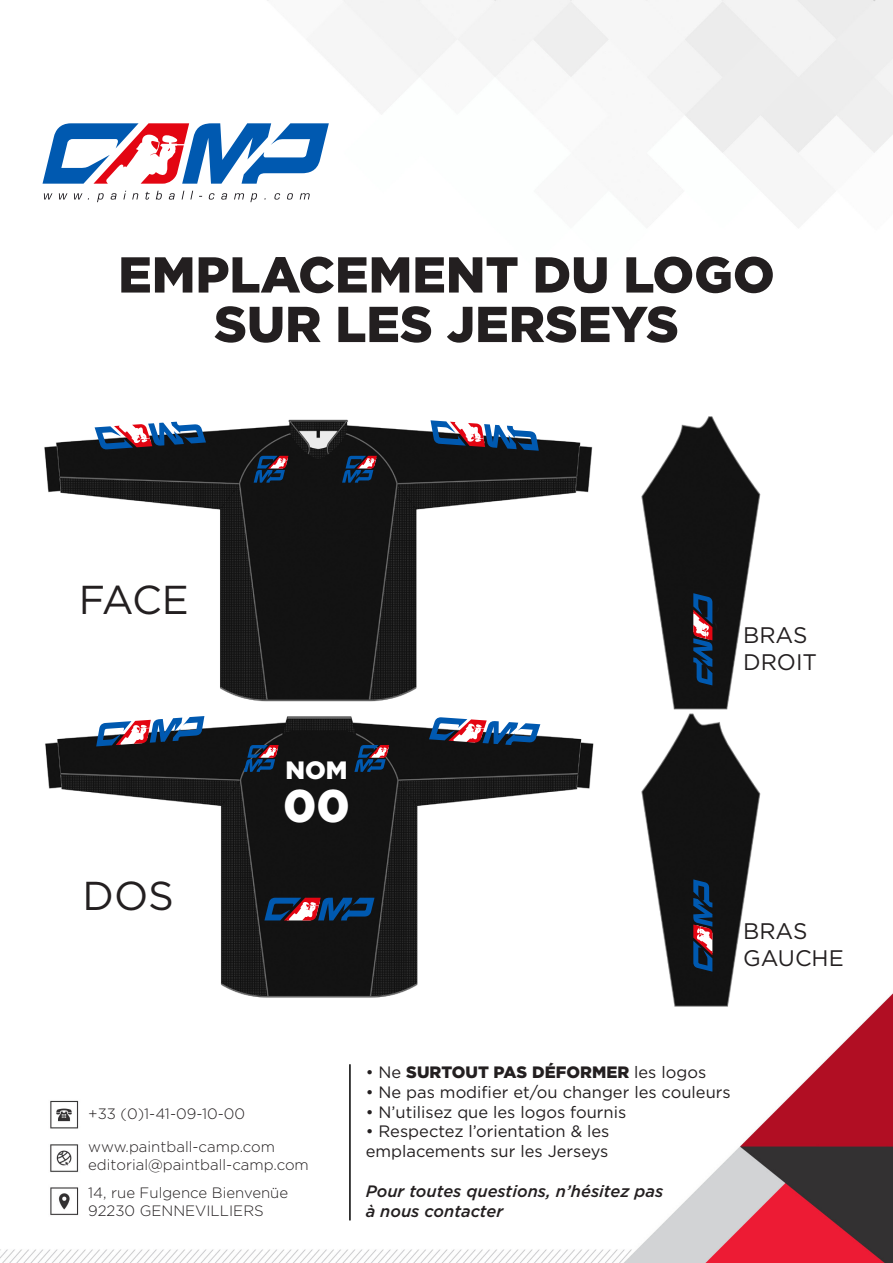
<style>
.page{position:relative;width:893px;height:1263px;background:#fff}
.page>*{position:absolute;margin:0;border:0;box-sizing:border-box;transform-origin:0 0}
.t1{font:900 50.4px "Gotham";color:#231f20}
.t2{font:900 45.75px "Gotham";color:#fff}
.t3{font:40.35px "Gotham";letter-spacing:-.005em;color:#231f20}
.t4{font:900 25.05px "Gotham";color:#fff}
.t5{font:22.5px "Gotham";color:#231f20}
.t6{font:16.5px "Gotham";color:#231f20}
.t7{font:italic 500 16.5px "Gotham";color:#231f20}
.t8{font:900 16.5px "Gotham";color:#231f20}
.t9{font:300 15px "Gotham";color:#231f20}
.s1{font-weight:400}
</style>
<div class="page">
<img style="left:0;top:0;width:893px;height:1263px">
<img style="left:27px;top:403px;width:754px;height:626px">
<svg style="left:254px;top:456px;width:34px;height:27px"></svg>
<svg style="left:342px;top:456px;width:35px;height:27px"></svg>
<svg style="left:244px;top:745px;width:35px;height:27px"></svg>
<svg style="left:354px;top:745px;width:35px;height:27px"></svg>
<svg style="left:693px;top:593px;width:19px;height:92px;background:#39466b"></svg>
<svg style="left:264px;top:898px;width:110px;height:22px;background:#39476d"></svg>
<svg style="left:693px;top:879px;width:19px;height:93px;background:#38456a"></svg>
<svg style="left:95px;top:422px;width:111px;height:28px"></svg>
<svg style="left:431px;top:420px;width:108px;height:31px"></svg>
<svg style="left:429px;top:717px;width:111px;height:28px"></svg>
<svg style="left:96px;top:716px;width:108px;height:30px"></svg>
<hr style="left:349px;top:1064px;width:2px;height:156px;background:#000">
<svg style="left:43px;top:123px;width:286px;height:61px"></svg>
<svg style="left:44px;top:193px;width:8px;height:6px"></svg>
<svg style="left:59px;top:193px;width:8px;height:6px"></svg>
<svg style="left:74px;top:193px;width:8px;height:6px"></svg>
<svg style="left:97px;top:193px;width:7px;height:9px"></svg>
<svg style="left:110px;top:193px;width:7px;height:7px"></svg>
<svg style="left:123px;top:191px;width:3px;height:8px"></svg>
<svg style="left:132px;top:193px;width:7px;height:6px"></svg>
<svg style="left:145px;top:192px;width:5px;height:8px"></svg>
<svg style="left:156px;top:191px;width:6px;height:9px"></svg>
<svg style="left:169px;top:193px;width:6px;height:7px"></svg>
<svg style="left:182px;top:191px;width:2px;height:8px"></svg>
<svg style="left:190px;top:191px;width:3px;height:8px"></svg>
<svg style="left:208px;top:193px;width:7px;height:7px"></svg>
<svg style="left:221px;top:193px;width:6px;height:7px"></svg>
<svg style="left:234px;top:193px;width:10px;height:6px"></svg>
<svg style="left:250px;top:193px;width:7px;height:9px"></svg>
<svg style="left:274px;top:193px;width:6px;height:7px"></svg>
<svg style="left:287px;top:193px;width:6px;height:7px"></svg>
<svg style="left:300px;top:193px;width:10px;height:6px"></svg>
<p class="t1" style="left:118px;top:246px;width:658px">EMPLACEMENT DU LOGO</p>
<p class="t1" style="left:214px;top:295px;width:466px">SUR LES JERSEYS</p>
<p class="t3" style="left:79px;top:578px;width:112px">FACE</p>
<p class="t3" style="left:83px;top:873px;width:93px">DOS</p>
<p class="t4" style="left:285px;top:756px;width:64px">NOM</p>
<p class="t2" style="left:283px;top:779px;width:68px">00</p>
<p class="t5" style="left:743px;top:622px;width:66px">BRAS</p>
<p class="t5" style="left:743px;top:649px;width:76px">DROIT</p>
<p class="t5" style="left:743px;top:918px;width:66px">BRAS</p>
<p class="t5" style="left:743px;top:945px;width:102px">GAUCHE</p>
<p class="t9" style="left:88px;top:1106px;width:158px">+33 (0)1-41-09-10-00</p>
<p class="t9" style="left:88px;top:1139px;width:188px">www.paintball-camp.com</p>
<p class="t9" style="left:88px;top:1157px;width:222px">editorial@paintball-camp.com</p>
<p class="t9" style="left:88px;top:1184px;width:202px">14, rue Fulgence Bienvenüe</p>
<p class="t9" style="left:88px;top:1202px;width:177px">92230 GENNEVILLIERS</p>
<p class="t8" style="left:366px;top:1063px;width:342px"><span class="s1">• Ne</span> SURTOUT PAS DÉFORMER <span class="s1">les logos</span></p>
<p class="t6" style="left:366px;top:1083px;width:367px">• Ne pas modifier et/ou changer les couleurs</p>
<p class="t6" style="left:366px;top:1103px;width:262px">• N’utilisez que les logos fournis</p>
<p class="t6" style="left:366px;top:1122px;width:245px">• Respectez l’orientation &amp; les</p>
<p class="t6" style="left:366px;top:1142px;width:244px">emplacements sur les Jerseys</p>
<p class="t7" style="left:366px;top:1182px;width:299px">Pour toutes questions, n’hésitez pas</p>
<p class="t7" style="left:366px;top:1201px;width:139px">à nous contacter</p>
</div>
